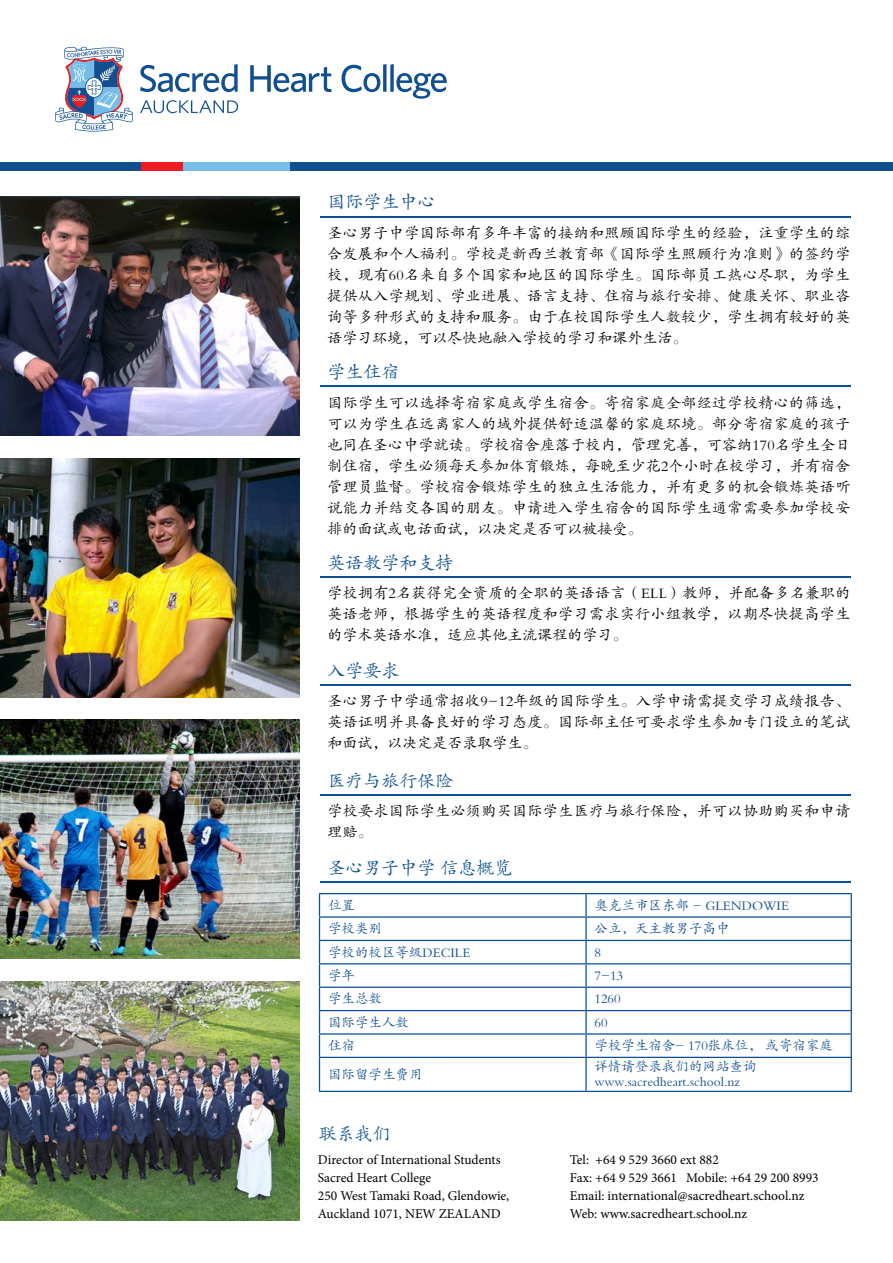
<style>
.page{position:relative;width:893px;height:1263px;background:#fff}
.page>*{position:absolute;margin:0;border:0;box-sizing:border-box;transform-origin:0 0}
.t1{font:18px "FZKTK GBK1 0";color:#0d5091}
.t2{font:15px/21px "FZKTK GBK1 0";letter-spacing:.025em;color:#000;text-align:justify}
.t3{font:13.5px/18px "Minion Pro";color:#000}
.t4{font:13.5px/15px "FZKTK GBK1 0";color:#124f91}
</style>
<div class="page">
<svg style="left:320px;top:894px;width:265px;height:197px"></svg>
<svg style="left:587px;top:894px;width:264px;height:197px"></svg>
<hr style="left:319px;top:893px;width:267px;height:1px;background:#0d5091">
<hr style="left:586px;top:893px;width:266px;height:1px;background:#0d5091">
<hr style="left:585px;top:894px;width:2px;height:22px;background:#0d5091">
<hr style="left:319px;top:916px;width:267px;height:2px;background:#0d5091">
<hr style="left:586px;top:916px;width:266px;height:2px;background:#0d5091">
<hr style="left:585px;top:918px;width:2px;height:22px;background:#0d5091">
<hr style="left:319px;top:940px;width:267px;height:1px;background:#0d5091">
<hr style="left:586px;top:940px;width:266px;height:1px;background:#0d5091">
<hr style="left:585px;top:941px;width:2px;height:22px;background:#0d5091">
<hr style="left:319px;top:963px;width:267px;height:1px;background:#0d5091">
<hr style="left:586px;top:963px;width:266px;height:1px;background:#0d5091">
<hr style="left:585px;top:964px;width:2px;height:22px;background:#0d5091">
<hr style="left:319px;top:986px;width:267px;height:2px;background:#0d5091">
<hr style="left:586px;top:986px;width:266px;height:2px;background:#0d5091">
<hr style="left:585px;top:988px;width:2px;height:22px;background:#0d5091">
<hr style="left:319px;top:1010px;width:267px;height:1px;background:#0d5091">
<hr style="left:586px;top:1010px;width:266px;height:1px;background:#0d5091">
<hr style="left:585px;top:1011px;width:2px;height:22px;background:#0d5091">
<hr style="left:319px;top:1033px;width:267px;height:2px;background:#0d5091">
<svg style="left:319px;top:894px;width:1px;height:163px"></svg>
<hr style="left:586px;top:1033px;width:266px;height:2px;background:#0d5091">
<hr style="left:585px;top:1035px;width:2px;height:22px;background:#0d5091">
<svg style="left:851px;top:894px;width:1px;height:163px"></svg>
<hr style="left:319px;top:1057px;width:267px;height:1px;background:#0d5091">
<hr style="left:319px;top:1058px;width:1px;height:33px;background:#0d5091">
<hr style="left:586px;top:1057px;width:266px;height:1px;background:#0d5091">
<hr style="left:585px;top:1058px;width:2px;height:33px;background:#0d5091">
<hr style="left:851px;top:1058px;width:1px;height:33px;background:#0d5091">
<hr style="left:319px;top:1091px;width:267px;height:1px;background:#0d5091">
<hr style="left:586px;top:1091px;width:266px;height:1px;background:#0d5091">
<img style="left:0;top:196px;width:300px;height:239px">
<img style="left:0;top:458px;width:300px;height:239px">
<img style="left:0;top:720px;width:300px;height:239px">
<img style="left:0;top:981px;width:300px;height:239px">
<hr style="left:320px;top:216px;width:110px;height:1px;background:#0d5091">
<hr style="left:583px;top:216px;width:267px;height:1px;background:#0d5091">
<hr style="left:430px;top:216px;width:44px;height:1px;background:#0d5091">
<hr style="left:474px;top:216px;width:109px;height:1px;background:#0d5091">
<hr style="left:320px;top:386px;width:110px;height:1px;background:#0d5091">
<hr style="left:583px;top:386px;width:267px;height:1px;background:#0d5091">
<hr style="left:430px;top:386px;width:44px;height:1px;background:#0d5091">
<hr style="left:474px;top:386px;width:109px;height:1px;background:#0d5091">
<hr style="left:320px;top:576px;width:110px;height:2px;background:#0d5091">
<hr style="left:583px;top:576px;width:267px;height:2px;background:#0d5091">
<hr style="left:430px;top:576px;width:44px;height:2px;background:#0d5091">
<hr style="left:474px;top:576px;width:109px;height:2px;background:#0d5091">
<hr style="left:320px;top:684px;width:110px;height:1px;background:#0d5091">
<hr style="left:583px;top:684px;width:267px;height:1px;background:#0d5091">
<hr style="left:430px;top:684px;width:44px;height:1px;background:#0d5091">
<hr style="left:474px;top:684px;width:109px;height:1px;background:#0d5091">
<hr style="left:320px;top:794px;width:110px;height:1px;background:#0d5091">
<hr style="left:583px;top:794px;width:267px;height:1px;background:#0d5091">
<hr style="left:430px;top:794px;width:44px;height:1px;background:#0d5091">
<hr style="left:474px;top:794px;width:109px;height:1px;background:#0d5091">
<hr style="left:320px;top:881px;width:110px;height:1px;background:#0d5091">
<hr style="left:583px;top:881px;width:267px;height:1px;background:#0d5091">
<hr style="left:430px;top:881px;width:44px;height:1px;background:#0d5091">
<hr style="left:474px;top:881px;width:109px;height:1px;background:#0d5091">
<div style="left:0;top:162px;width:141px;height:9px;background:#124f91"></div>
<div style="left:290px;top:162px;width:603px;height:9px;background:#124f91"></div>
<div style="left:141px;top:162px;width:43px;height:9px;background:#ed1c24"></div>
<div style="left:184px;top:162px;width:106px;height:9px;background:#75bde8"></div>
<svg style="left:140px;top:64px;width:98px;height:28px"></svg>
<svg style="left:250px;top:65px;width:82px;height:27px"></svg>
<svg style="left:342px;top:64px;width:105px;height:35px"></svg>
<svg style="left:140px;top:100px;width:98px;height:13px"></svg>
<svg style="left:55px;top:47px;width:78px;height:85px"></svg>
<p class="t1" style="left:327px;top:193px;width:109px">国际学生中心</p>
<p class="t2" style="left:327px;top:223px;width:524px">圣心男子中学国际部有多年丰富的接纳和照顾国际学生的经验，注重学生的综合发展和个人福利。学校是新西兰教育部《国际学生照顾行为准则》的签约学校，现有60名来自多个国家和地区的国际学生。国际部员工热心尽职，为学生提供从入学规划、学业进展、语言支持、住宿与旅行安排、健康关怀、职业咨询等多种形式的支持和服务。由于在校国际学生人数较少，学生拥有较好的英语学习环境，可以尽快地融入学校的学习和课外生活。</p>
<p class="t1" style="left:327px;top:362px;width:73px">学生住宿</p>
<p class="t2" style="left:327px;top:392px;width:525px">国际学生可以选择寄宿家庭或学生宿舍。寄宿家庭全部经过学校精心的筛选，可以为学生在远离家人的域外提供舒适温馨的家庭环境。部分寄宿家庭的孩子也同在圣心中学就读。学校宿舍座落于校内，管理完善，可容纳170名学生全日制住宿，学生必须每天参加体育锻炼，每晚至少花2个小时在校学习，并有宿舍管理员监督。学校宿舍锻炼学生的独立生活能力，并有更多的机会锻炼英语听说能力并结交各国的朋友。申请进入学生宿舍的国际学生通常需要参加学校安排的面试或电话面试，以决定是否可以被接受。</p>
<p class="t1" style="left:327px;top:553px;width:127px">英语教学和支持</p>
<p class="t2" style="left:327px;top:583px;width:525px">学校拥有2名获得完全资质的全职的英语语言（ELL）教师，并配备多名兼职的英语老师，根据学生的英语程度和学习需求实行小组教学，以期尽快提高学生的学术英语水准，适应其他主流课程的学习。</p>
<p class="t1" style="left:327px;top:661px;width:73px">入学要求</p>
<p class="t2" style="left:327px;top:691px;width:524px">圣心男子中学通常招收9-12年级的国际学生。入学申请需提交学习成绩报告、英语证明并具备良好的学习态度。国际部主任可要求学生参加专门设立的笔试和面试，以决定是否录取学生。</p>
<p class="t1" style="left:327px;top:771px;width:127px">医疗与旅行保险</p>
<p class="t2" style="left:327px;top:801px;width:524px">学校要求国际学生必须购买国际学生医疗与旅行保险，并可以协助购买和申请理赔。</p>
<p class="t1" style="left:327px;top:858px;width:186px">圣心男子中学 信息概览</p>
<p class="t4" style="left:328px;top:898px;width:28px">位置</p>
<p class="t4" style="left:595px;top:898px;width:196px">奥克兰市区东部 - GLENDOWIE</p>
<p class="t4" style="left:328px;top:921px;width:55px">学校类别</p>
<p class="t4" style="left:595px;top:921px;width:136px">公立，天主教男子高中</p>
<p class="t4" style="left:328px;top:945px;width:144px">学校的校区等级DECILE</p>
<p class="t4" style="left:595px;top:945px;width:8px">8</p>
<p class="t4" style="left:328px;top:968px;width:28px">学年</p>
<p class="t4" style="left:595px;top:968px;width:30px">7-13</p>
<p class="t4" style="left:328px;top:991px;width:55px">学生总数</p>
<p class="t4" style="left:595px;top:991px;width:28px">1260</p>
<p class="t4" style="left:328px;top:1015px;width:82px">国际学生人数</p>
<p class="t4" style="left:595px;top:1015px;width:15px">60</p>
<p class="t4" style="left:328px;top:1038px;width:28px">住宿</p>
<p class="t4" style="left:595px;top:1038px;width:240px">学校学生宿舍- 170张床位， 或寄宿家庭</p>
<p class="t4" style="left:328px;top:1067px;width:96px">国际留学生费用</p>
<p class="t4" style="left:595px;top:1059px;width:163px">详情请登录我们的网站查询www.sacredheart.school.nz</p>
<p class="t1" style="left:319px;top:1124px;width:73px">联系我们</p>
<p class="t3" style="left:318px;top:1151px;width:193px">Director of International Students<br>Sacred Heart College<br>250 West Tamaki Road, Glendowie,<br>Auckland 1071, NEW ZEALAND</p>
<p class="t3" style="left:570px;top:1151px;width:250px">Tel: +64 9 529 3660 ext 882<br>Fax: +64 9 529 3661 Mobile: +64 29 200 8993<br>Email: international@sacredheart.school.nz Web: www.sacredheart.school.nz</p>
</div>
